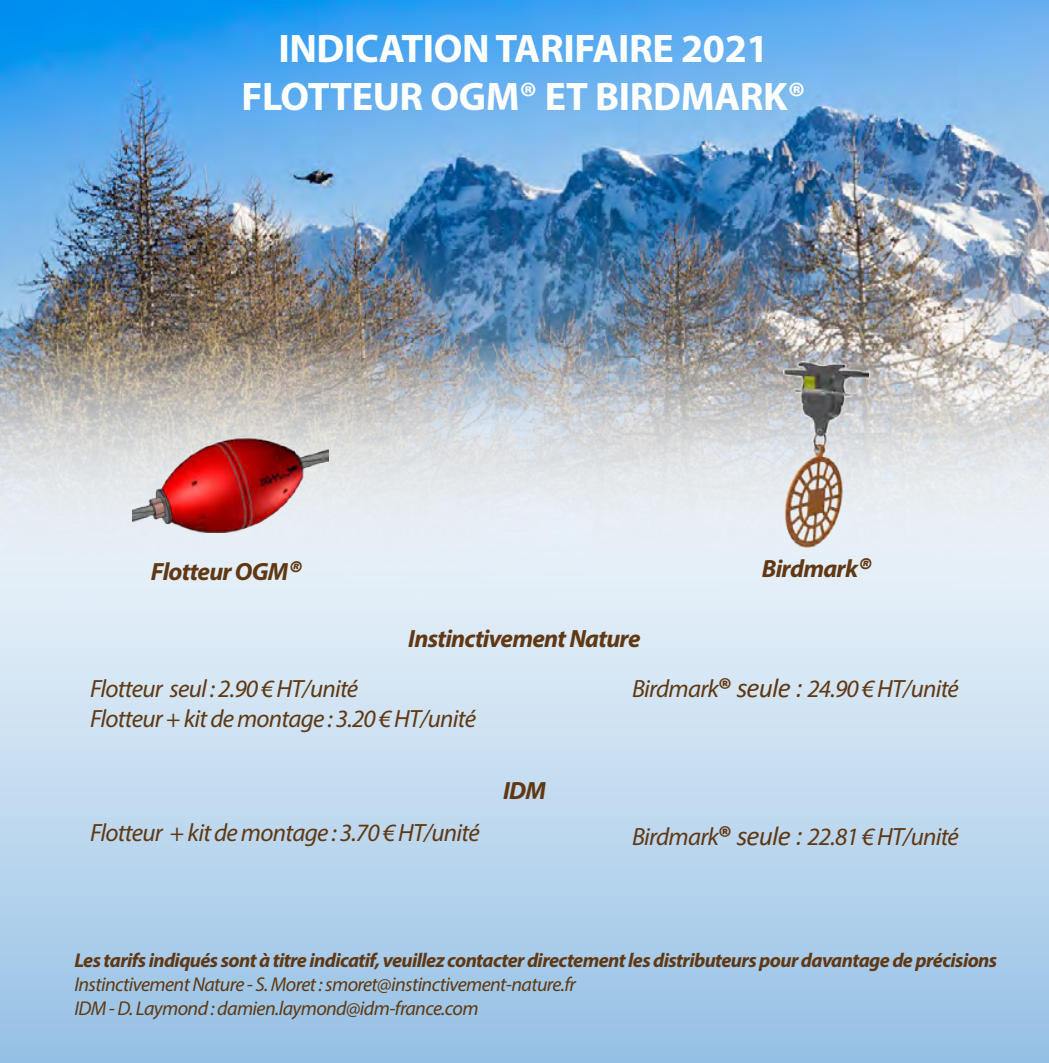
<style>
.page{position:relative;width:1049px;height:1063px;background:#fff}
.page>*{position:absolute;margin:0;border:0;box-sizing:border-box;transform-origin:0 0}
.t1{font:700 40px/48px "Myriad Pro";letter-spacing:-.01em;color:#fff;text-align:center}
.t2{font:italic 25px/30px "Myriad Pro";letter-spacing:-.03em;color:#603813}
.t3{font:italic 700 25px "Myriad Pro";letter-spacing:-.03em;color:#603813}
.t4{font:italic 700 20px "Myriad Pro";letter-spacing:-.03em;color:#603813}
.t5{font:italic 20px/24px "Myriad Pro";letter-spacing:-.03em;color:#603813}
.s1{font-family:"Calibri";font-size:27.5px}
.s2{font-family:"Calibri";font-weight:700;font-style:normal;font-size:27.5px}
</style>
<div class="page">
<img style="left:0;top:0;width:1049px;height:174px">
<img style="left:0;top:174px;width:1049px;height:889px">
<img style="left:783px;top:361px;width:86px;height:187px">
<img style="left:133px;top:438px;width:195px;height:95px">
<h1 class="t1" style="left:241px;top:23px;width:566px">INDICATION TARIFAIRE 2021<br>FLOTTEUR OGM® ET BIRDMARK®</h1>
<p class="t3" style="left:151px;top:555px;width:152px">Flotteur OGM<span class="s1">®</span></p>
<p class="t3" style="left:762px;top:553px;width:111px">Birdmark<span class="s1">®</span></p>
<p class="t3" style="left:408px;top:622px;width:234px">Instinctivement Nature</p>
<p class="t2" style="left:90px;top:673px;width:387px">Flotteur seul : 2.90 € HT/unité<br>Flotteur + kit de montage : 3.20 € HT/unité</p>
<p class="t2" style="left:90px;top:817px;width:391px">Flotteur + kit de montage : 3.70 € HT/unité</p>
<p class="t3" style="left:503px;top:775px;width:44px">IDM</p>
<p class="t2" style="left:632px;top:673px;width:328px">Birdmark<span class="s2">®</span> <span class="s1">seule :</span> 24.90 € HT/unité</p>
<p class="t2" style="left:632px;top:821px;width:328px">Birdmark<span class="s2">®</span> <span class="s1">seule :</span> 22.81 € HT/unité</p>
<p class="t4" style="left:74px;top:948px;width:924px">Les tarifs indiqués sont à titre indicatif, veuillez contacter directement les distributeurs pour davantage de précisions</p>
<p class="t5" style="left:74px;top:972px;width:503px">Instinctivement Nature - S. Moret : smoret@instinctivement-nature.fr<br>IDM - D. Laymond : damien.laymond@idm-france.com</p>
</div>
